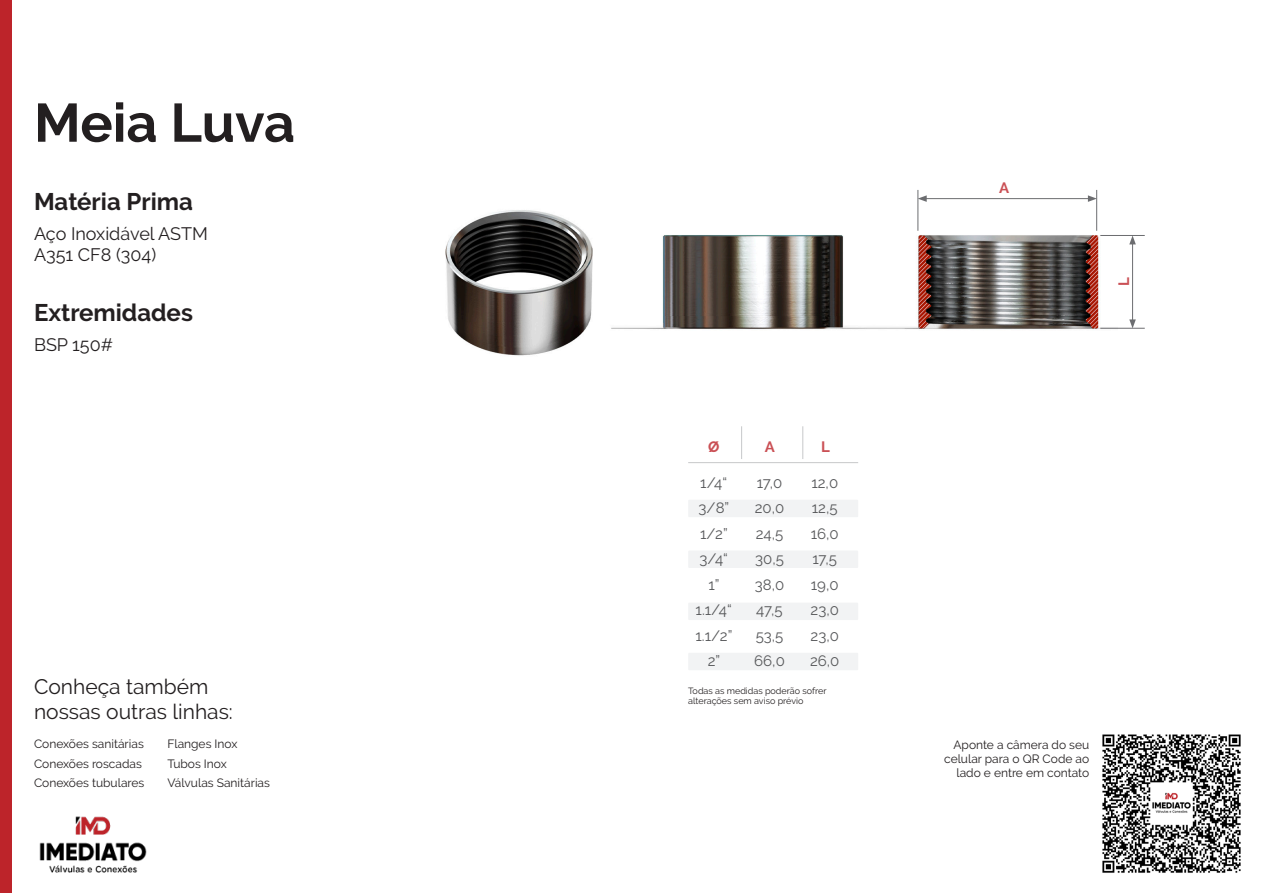
<style>
.page{position:relative;width:1263px;height:893px;background:#fff}
.page>*{position:absolute;margin:0;border:0;box-sizing:border-box;transform-origin:0 0}
.t1{font:700 54px "Raleway";letter-spacing:-.005em;color:#231f20}
.t2{font:700 24px "Raleway";color:#231f20}
.t3{font:21px/25.2px "Raleway";color:#231f20}
.t4{font:18px/21.6px "Raleway";color:#231f20}
.t5{font:15px "Raleway";color:#57585a}
.t6{font:700 15px "Raleway";color:#ca5055}
.t7{font:12px/14.4px "Raleway";color:#231f20;text-align:right}
.t8{font:9px/10.8px "Raleway";color:#231f20}
</style>
<div class="page">
<img style="left:445px;top:190px;width:672px;height:166px">
<div style="left:0;top:0;width:12px;height:893px;background:#bd242a"></div>
<div style="left:688px;top:500px;width:170px;height:17px;background:#f2f3f4"></div>
<div style="left:688px;top:550px;width:170px;height:18px;background:#f2f3f4"></div>
<div style="left:688px;top:603px;width:170px;height:17px;background:#f2f3f4"></div>
<div style="left:688px;top:653px;width:170px;height:17px;background:#f2f3f4"></div>
<hr style="left:688px;top:462px;width:170px;height:1px;background:#c7c8ca">
<hr style="left:741px;top:426px;width:1px;height:33px;background:#c7c8ca">
<hr style="left:802px;top:426px;width:1px;height:33px;background:#c7c8ca">
<img style="left:39px;top:816px;width:108px;height:57px">
<img style="left:1102px;top:734px;width:139px;height:139px">
<hr style="left:1100px;top:328px;width:45px;height:1px;background:#6c6d70">
<hr style="left:918px;top:190px;width:1px;height:41px;background:#6c6d70">
<hr style="left:1100px;top:235px;width:45px;height:1px;background:#6c6d70">
<hr style="left:1096px;top:190px;width:1px;height:41px;background:#6c6d70">
<hr style="left:1132px;top:242px;width:1px;height:80px;background:#6c6d70">
<svg style="left:1129px;top:236px;width:7px;height:8px"></svg>
<svg style="left:1129px;top:319px;width:7px;height:9px"></svg>
<hr style="left:924px;top:198px;width:166px;height:1px;background:#6c6d70">
<svg style="left:1088px;top:195px;width:9px;height:7px"></svg>
<svg style="left:918px;top:195px;width:9px;height:7px"></svg>
<p class="t1" style="left:34px;top:92px;width:262px">Meia Luva</p>
<p class="t2" style="left:34px;top:188px;width:161px">Matéria Prima</p>
<p class="t4" style="left:34px;top:223px;width:175px">Aço Inoxidável ASTM<br>A351 CF8 (304)</p>
<p class="t2" style="left:34px;top:299px;width:160px">Extremidades</p>
<p class="t4" style="left:34px;top:334px;width:80px">BSP 150#</p>
<p class="t3" style="left:34px;top:674px;width:200px">Conheça também nossas outras linhas:</p>
<p class="t7" style="left:34px;top:737px;width:111px">Conexões sanitárias</p>
<p class="t7" style="left:34px;top:756px;width:109px">Conexões roscadas</p>
<p class="t7" style="left:34px;top:776px;width:112px">Conexões tubulares</p>
<p class="t7" style="left:167px;top:737px;width:72px">Flanges Inox</p>
<p class="t7" style="left:167px;top:756px;width:61px">Tubos Inox</p>
<p class="t7" style="left:167px;top:776px;width:104px">Válvulas Sanitárias</p>
<p class="t6" style="left:708px;top:438px;width:13px">Ø</p>
<p class="t6" style="left:765px;top:438px;width:12px">A</p>
<p class="t6" style="left:821px;top:438px;width:10px">L</p>
<p class="t5" style="left:700px;top:473px;width:28px">1/4“</p>
<p class="t5" style="left:699px;top:499px;width:32px">3/8”</p>
<p class="t5" style="left:700px;top:524px;width:29px">1/2”</p>
<p class="t5" style="left:699px;top:550px;width:30px">3/4“</p>
<p class="t5" style="left:708px;top:575px;width:13px">1”</p>
<p class="t5" style="left:696px;top:601px;width:38px">1.1/4“</p>
<p class="t5" style="left:695px;top:626px;width:38px">1.1/2”</p>
<p class="t5" style="left:708px;top:652px;width:14px">2”</p>
<p class="t5" style="left:757px;top:473px;width:27px">17,0</p>
<p class="t5" style="left:755px;top:499px;width:31px">20,0</p>
<p class="t5" style="left:756px;top:524px;width:29px">24,5</p>
<p class="t5" style="left:755px;top:550px;width:30px">30,5</p>
<p class="t5" style="left:755px;top:575px;width:31px">38,0</p>
<p class="t5" style="left:756px;top:601px;width:28px">47,5</p>
<p class="t5" style="left:756px;top:626px;width:29px">53,5</p>
<p class="t5" style="left:754px;top:652px;width:32px">66,0</p>
<p class="t5" style="left:811px;top:473px;width:28px">12,0</p>
<p class="t5" style="left:812px;top:499px;width:27px">12,5</p>
<p class="t5" style="left:811px;top:524px;width:30px">16,0</p>
<p class="t5" style="left:812px;top:550px;width:26px">17,5</p>
<p class="t5" style="left:811px;top:575px;width:29px">19,0</p>
<p class="t5" style="left:810px;top:601px;width:30px">23,0</p>
<p class="t5" style="left:810px;top:626px;width:30px">23,0</p>
<p class="t5" style="left:810px;top:652px;width:31px">26,0</p>
<p class="t8" style="left:688px;top:685px;width:140px">Todas as medidas poderão sofrer alterações sem aviso prévio</p>
<p class="t6" style="left:999px;top:179px;width:12px">A</p>
<p class="t6" style="left:1115px;top:286px;width:10px;rotate:-90deg">L</p>
<p class="t7" style="left:944px;top:737px;width:147px">Aponte a câmera do seu celular para o QR Code ao lado e entre em contato</p>
</div>
